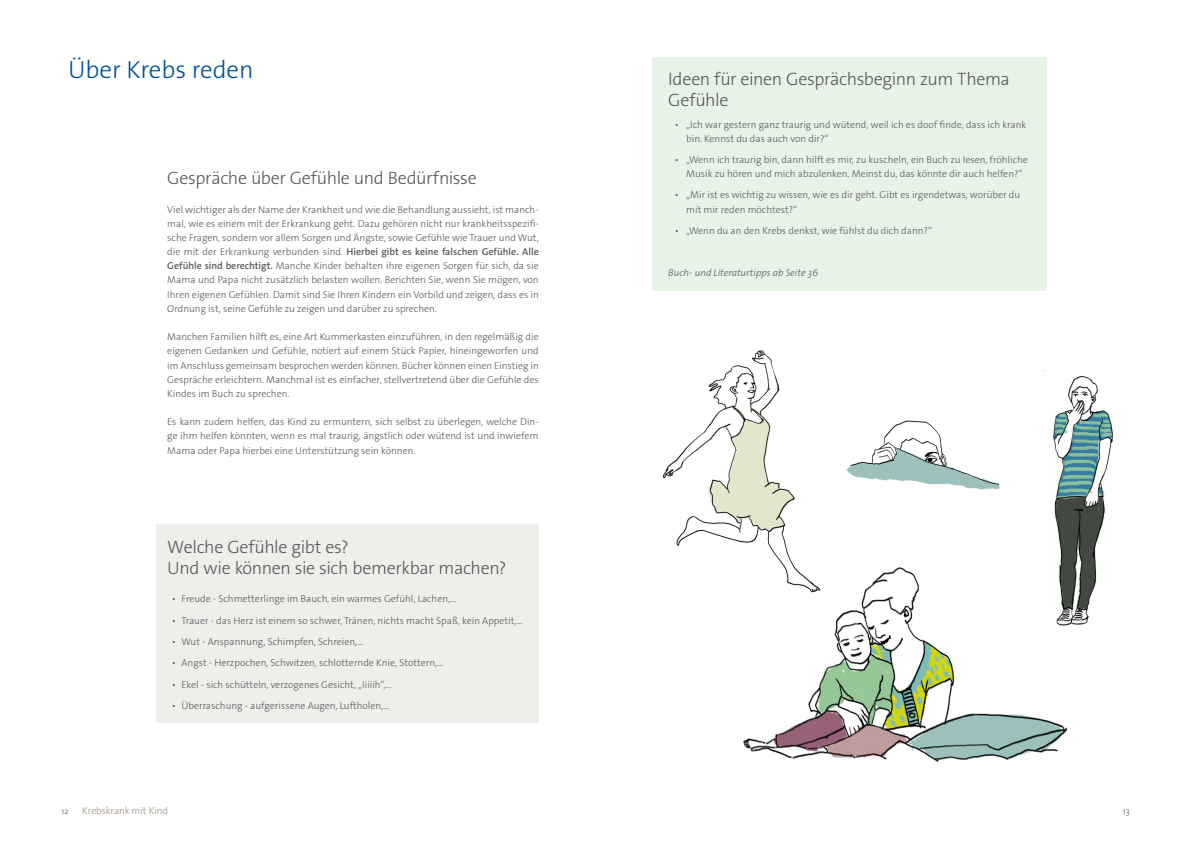
<style>
.page{position:relative;width:1191px;height:842px;background:#fff}
.page>*{position:absolute;margin:0;border:0;box-sizing:border-box;transform-origin:0 0}
.t1{font:300 25px "The Sans Os F";color:#01519a}
.t2{font:300 18px/21.3px "The Sans Os F";letter-spacing:-.02em;color:#57585a}
.t3{font:300 10px/14.2px "The Sans Os F";color:#57585a;text-align:justify}
.t4{font:italic 300 10px "The Sans Os F";color:#57585a}
.t5{font:300 10px "The Sans Os F";letter-spacing:-.01em;color:#9d9084}
.t6{font:300 8.5px "The Sans Os F";color:#57585a}
.s1{font-weight:600}
</style>
<div class="page">
<div style="left:652px;top:57px;width:394px;height:234px;background:#e8f3e7"></div>
<img style="left:743px;top:567px;width:325px;height:195px">
<div style="left:156px;top:524px;width:383px;height:199px;background:#f0eeeb"></div>
<img style="left:1044px;top:370px;width:70px;height:260px">
<img style="left:662px;top:350px;width:163px;height:245px">
<img style="left:846px;top:420px;width:154px;height:70px">
<h1 class="t1" style="left:68px;top:53px;width:187px">Über Krebs reden</h1>
<h2 class="t2" style="left:167px;top:168px;width:311px">Gespräche über Gefühle und Bedürfnisse</h2>
<p class="t3" style="left:167px;top:202px;width:373px">Viel wichtiger als der Name der Krankheit und wie die Behandlung aussieht, ist manch&shy;mal, wie es einem mit der Erkrankung geht. Dazu gehören nicht nur krankheitsspezifi&shy;sche Fragen, sondern vor allem Sorgen und Ängste, sowie Gefühle wie Trauer und Wut, die mit der Erkrankung verbunden sind. <span class="s1">Hierbei gibt es keine falschen Gefühle. Alle Gefühle sind berechtigt.</span> Manche Kinder behalten ihre eigenen Sorgen für sich, da sie Mama und Papa nicht zusätzlich belasten wollen. Berichten Sie, wenn Sie mögen, von Ihren eigenen Gefühlen. Damit sind Sie Ihren Kindern ein Vorbild und zeigen, dass es in Ordnung ist, seine Gefühle zu zeigen und darüber zu sprechen.</p>
<p class="t3" style="left:167px;top:330px;width:373px">Manchen Familien hilft es, eine Art Kummerkasten einzuführen, in den regelmäßig die eigenen Gedanken und Gefühle, notiert auf einem Stück Papier, hineingeworfen und im Anschluss gemeinsam besprochen werden können. Bücher können einen Einstieg in Gespräche erleichtern. Manchmal ist es einfacher, stellvertretend über die Gefühle des Kindes im Buch zu sprechen.</p>
<p class="t3" style="left:167px;top:415px;width:373px">Es kann zudem helfen, das Kind zu ermuntern, sich selbst zu überlegen, welche Din&shy;ge ihm helfen könnten, wenn es mal traurig, ängstlich oder wütend ist und inwiefern Mama oder Papa hierbei eine Unterstützung sein können.</p>
<h2 class="t2" style="left:167px;top:536px;width:341px">Welche Gefühle gibt es?<br>Und wie können sie sich bemerkbar machen?</h2>
<p class="t3" style="left:172px;top:592px;width:286px">• Freude - Schmetterlinge im Bauch, ein warmes Gefühl, Lachen,…</p>
<p class="t3" style="left:172px;top:613px;width:352px">• Trauer - das Herz ist einem so schwer, Tränen, nichts macht Spaß, kein Appetit,…</p>
<p class="t3" style="left:172px;top:635px;width:193px">• Wut - Anspannung, Schimpfen, Schreien,…</p>
<p class="t3" style="left:172px;top:656px;width:273px">• Angst - Herzpochen, Schwitzen, schlotternde Knie, Stottern,…</p>
<p class="t3" style="left:172px;top:677px;width:221px">• Ekel - sich schütteln, verzogenes Gesicht, „Iiiiih“,…</p>
<p class="t3" style="left:172px;top:698px;width:219px">• Überraschung - aufgerissene Augen, Luftholen,…</p>
<h2 class="t2" style="left:668px;top:68px;width:343px">Ideen für einen Gesprächsbeginn zum Thema<br>Gefühle</h2>
<p class="t3" style="left:686px;top:117px;width:342px;text-indent:-11px">• „Ich war gestern ganz traurig und wütend, weil ich es doof finde, dass ich krank bin. Kennst du das auch von dir?“</p>
<p class="t3" style="left:675px;top:153px;width:354px;text-align:center">• „Wenn ich traurig bin, dann hilft es mir, zu kuscheln, ein Buch zu lesen, fröhliche<br>Musik zu hören und mich abzulenken. Meinst du, das könnte dir auch helfen?“</p>
<p class="t3" style="left:686px;top:188px;width:335px;text-indent:-11px">• „Mir ist es wichtig zu wissen, wie es dir geht. Gibt es irgendetwas, worüber du mit mir reden möchtest?“</p>
<p class="t3" style="left:675px;top:223px;width:259px">• „Wenn du an den Krebs denkst, wie fühlst du dich dann?“</p>
<p class="t4" style="left:668px;top:267px;width:151px">Buch- und Literaturtipps ab Seite 36</p>
<p class="t6" style="left:62px;top:805px;width:8px">12</p>
<p class="t5" style="left:82px;top:804px;width:87px">Krebskrank mit Kind</p>
<p class="t6" style="left:1123px;top:805px;width:8px">13</p>
</div>
